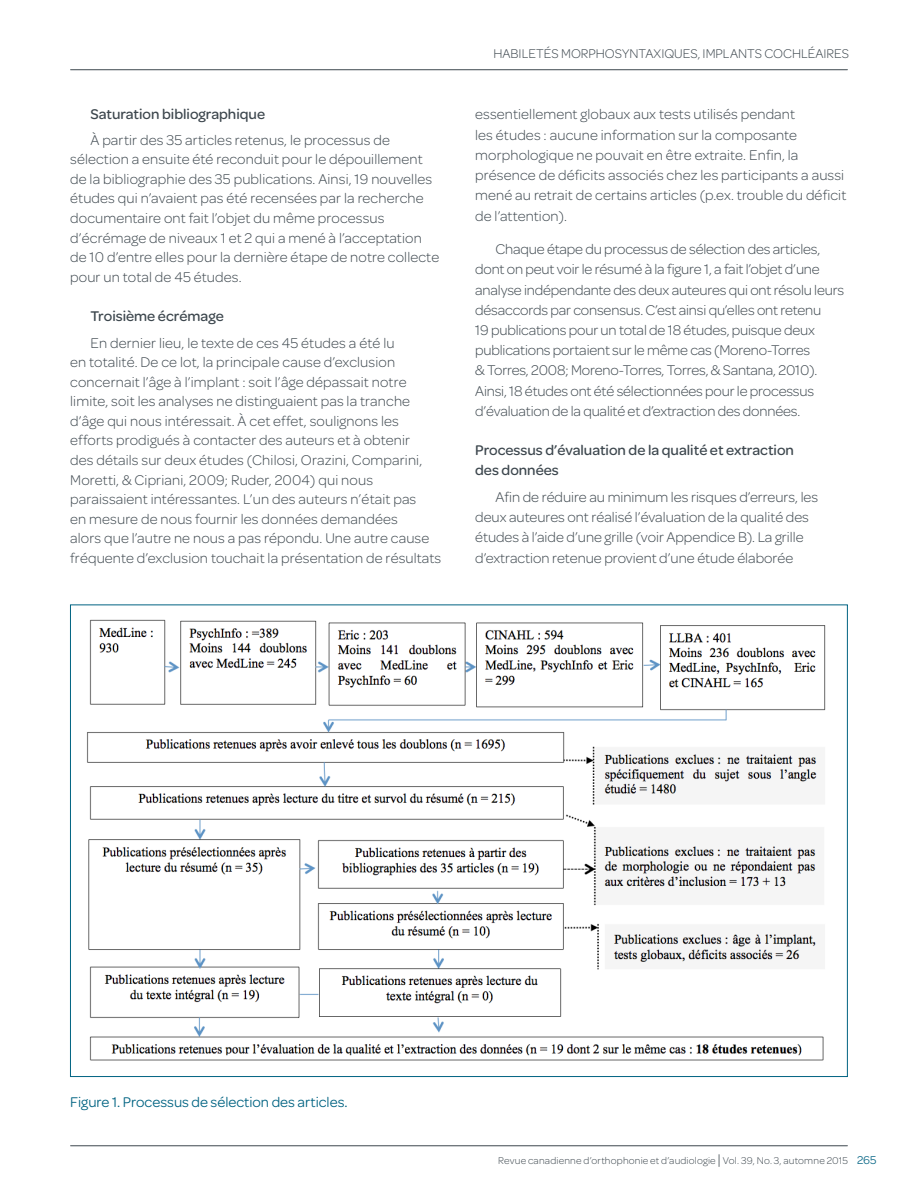
<style>
.page{position:relative;width:918px;height:1188px;background:#fff}
.page>*{position:absolute;margin:0;border:0;box-sizing:border-box;transform-origin:0 0}
.Body_copy{font:300 15px/19.5px "Omnes";letter-spacing:.01em;color:#3d474e}
.Body_copy-2{font:300 15px/20.2px "Omnes";letter-spacing:-.01em;color:#3d474e}
.Subtitles_Body{font:500 15px/20.2px "Omnes";color:#3d474e}
.Subtitles_body_inden{font:500 15px "Omnes";color:#3d474e}
.Figures_text{font:15px "Omnes";color:#016382}
.Running_Head{font:300 13.5px "Omnes";color:#3d474e}
.t1{font:300 10.5px "Omnes";letter-spacing:.015em;color:#3d474e}
.s1{font-size:15px}
.s2{font-weight:400;font-size:12px;color:#0c6988}
</style>
<div class="page">
<hr style="left:71px;top:69px;width:776px;height:1px;background:#3d474e">
<hr style="left:71px;top:1146px;width:776px;height:1px;background:#3d474e">
<img style="left:87px;top:619px;width:739px;height:442px">
<p class="Subtitles_body_inden" style="left:90px;top:103px;width:176px">Saturation bibliographique</p>
<p class="Body_copy" style="left:70px;top:130px;width:371px;text-indent:20px">À partir des 35 articles retenus, le processus de sélection a ensuite été reconduit pour le dépouillement de la bibliographie des 35 publications. Ainsi, 19 nouvelles études qui n’avaient pas été recensées par la recherche documentaire ont fait l’objet du même processus d’écrémage de niveaux 1 et 2 qui a mené à l’acceptation de 10 d’entre elles pour la dernière étape de notre collecte pour un total de 45 études.</p>
<p class="Subtitles_body_inden" style="left:90px;top:306px;width:135px">Troisième écrémage</p>
<p class="Body_copy" style="left:70px;top:333px;width:373px;text-indent:20px">En dernier lieu, le texte de ces 45 études a été lu<br>en totalité. De ce lot, la principale cause d’exclusion concernait l’âge à l’implant : soit l’âge dépassait notre limite, soit les analyses ne distinguaient pas la tranche d’âge qui nous intéressait. À cet effet, soulignons les efforts prodigués à contacter des auteurs et à obtenir<br>des détails sur deux études (Chilosi, Orazini, Comparini, Moretti, &amp; Cipriani, 2009; Ruder, 2004) qui nous paraissaient intéressantes. L’un des auteurs n’était pas<br>en mesure de nous fournir les données demandées<br>alors que l’autre ne nous a pas répondu. Une autre cause fréquente d’exclusion touchait la présentation de résultats</p>
<p class="Running_Head" style="left:493px;top:45px;width:357px">HABILETÉS MORPHOSYNTAXIQUES, IMPLANTS COCHLÉAIRES</p>
<p class="Body_copy" style="left:475px;top:104px;width:373px;line-height:20.2px">essentiellement globaux aux tests utilisés pendant<br>les études : aucune information sur la composante morphologique ne pouvait en être extraite. Enfin, la présence de déficits associés chez les participants a aussi mené au retrait de certains articles (p.ex. trouble du déficit de l’attention).</p>
<p class="Body_copy-2" style="left:475px;top:239px;width:370px;text-indent:20px">Chaque étape du processus de sélection des articles, dont on peut voir le résumé à la figure 1, a fait l’objet d’une analyse indépendante des deux auteures qui ont résolu leurs désaccords par consensus. C’est ainsi qu’elles ont retenu<br>19 publications pour un total de 18 études, puisque deux publications portaient sur le même cas (Moreno-Torres<br>&amp; Torres, 2008; Moreno-Torres, Torres, &amp; Santana, 2010).<br>Ainsi, 18 études ont été sélectionnées pour le processus d’évaluation de la qualité et d’extraction des données.</p>
<p class="Subtitles_Body" style="left:475px;top:439px;width:320px">Processus d’évaluation de la qualité et extraction des données</p>
<p class="Body_copy" style="left:475px;top:487px;width:344px;line-height:20.2px;text-indent:20px">Afin de réduire au minimum les risques d’erreurs, les deux auteures ont réalisé l’évaluation de la qualité des études à l’aide d’une grille (voir Appendice B). La grille d’extraction retenue provient d’une étude élaborée</p>
<p class="Figures_text" style="left:70px;top:1092px;width:279px">Figure 1. Processus de sélection des articles.</p>
<p class="t1" style="left:498px;top:1154px;width:380px">Revue canadienne d’orthophonie et d’audiologie <span class="s1">|</span> Vol. 39, No. 3, automne 2015 <span class="s2">265</span></p>
</div>
